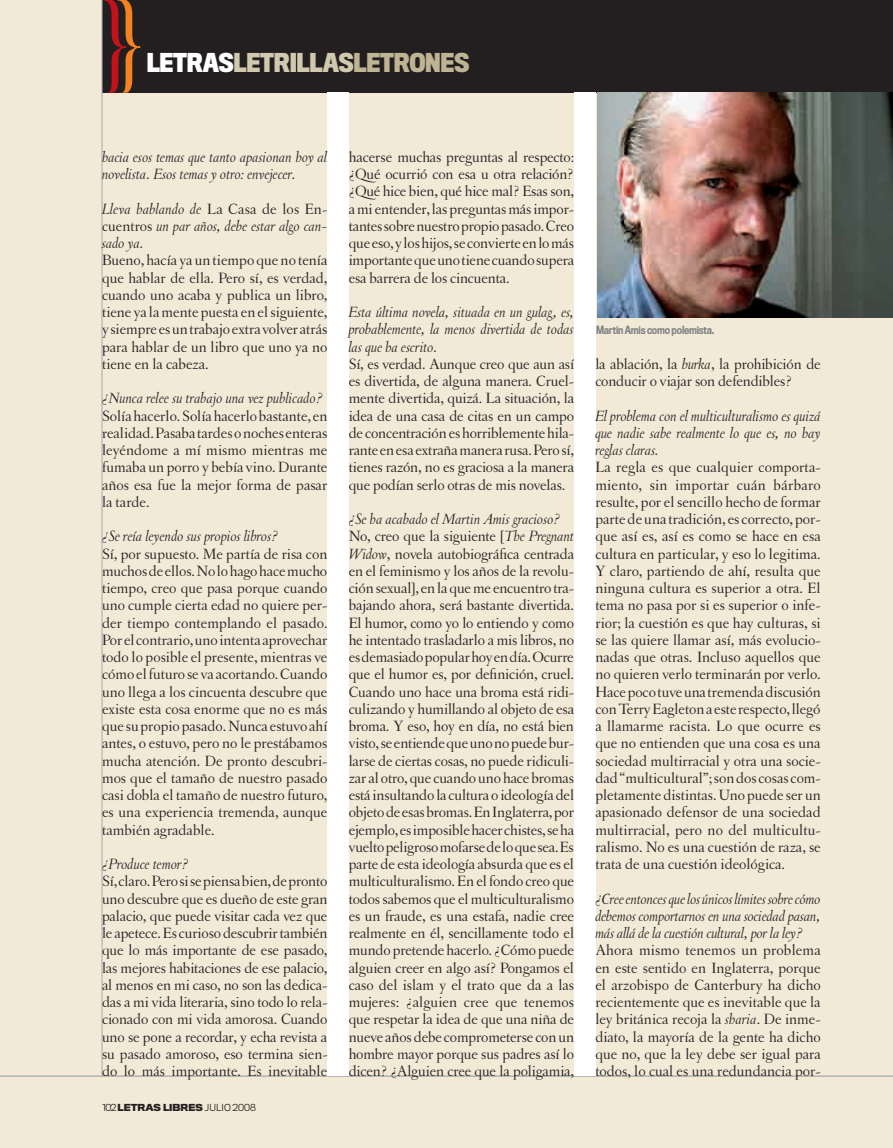
<style>
.page{position:relative;width:893px;height:1148px;background:#f2ead7}
.page>*{position:absolute;margin:0;border:0;box-sizing:border-box;transform-origin:0 0}
.t1{font:700 24px "Titling Gothic FB Cond";letter-spacing:-.01em;color:#d0c9af}
.t2{font:15.75px/17.2px "Letras Oldstyle";letter-spacing:-.01em;color:#231f20;text-align:justify}
.t3{font:italic 15.75px/17.2px "Letras Oldstyle";color:#231f20;text-align:justify}
.t4{font:500 10.5px "Titling Gothic FB Cond";color:#808285}
.t5{font:300 9px "Titling Gothic FB Normal";color:#231f20}
.s1{color:#fff}
.s2{color:#beb493}
.s3{font-style:normal}
.s4{font-weight:700}
.s5{font-style:italic}
</style>
<div class="page">
<div style="left:102px;top:0;width:791px;height:93px;background:#231f20"></div>
<hr style="left:102px;top:0;width:1px;height:1076px;background:#a8a9ad">
<hr style="left:0;top:1076px;width:893px;height:1px;background:#939598">
<div style="left:327px;top:93px;width:22px;height:983px;background:#fff"></div>
<div style="left:574px;top:93px;width:21px;height:983px;background:#fff"></div>
<svg style="left:103px;top:0;width:38px;height:93px"></svg>
<img style="left:597px;top:93px;width:296px;height:224px">
<h1 class="t1" style="left:147px;top:48px;width:324px"><span class="s1">LETRAS</span>LETRILLAS<span class="s2">LETRONES</span></h1>
<p class="t3" style="left:102px;top:148px;width:227px">hacia esos temas que tanto apasionan hoy al novelista. Esos temas y otro: envejecer.</p>
<p class="t3" style="left:102px;top:200px;width:227px">Lleva hablando de <span class="s3">La Casa de los En&shy;cuentros</span> un par años, debe estar algo can&shy;sado ya.</p>
<p class="t2" style="left:102px;top:252px;width:227px">Bueno, hacía ya un tiempo que no tenía que hablar de ella. Pero sí, es verdad, cuando uno acaba y publica un libro, tiene ya la mente puesta en el siguiente, y siempre es un trabajo extra volver atrás para hablar de un libro que uno ya no tiene en la cabeza.</p>
<p class="t3" style="left:102px;top:390px;width:222px">¿Nunca relee su trabajo una vez publicado?</p>
<p class="t2" style="left:102px;top:407px;width:227px">Solía hacerlo. Solía hacerlo bastante, en realidad. Pasaba tardes o noches enteras leyéndome a mí mismo mientras me fumaba un porro y bebía vino. Durante años esa fue la mejor forma de pasar la tarde.</p>
<p class="t3" style="left:102px;top:528px;width:178px">¿Se reía leyendo sus propios libros?</p>
<p class="t2" style="left:102px;top:545px;width:227px">Sí, por supuesto. Me partía de risa con muchos de ellos. No lo hago hace mucho tiempo, creo que pasa porque cuando uno cumple cierta edad no quiere per&shy;der tiempo contemplando el pasado.<br>Por el contrario, uno intenta aprovechar todo lo posible el presente, mientras ve cómo el futuro se va acortando. Cuando uno llega a los cincuenta descubre que existe esta cosa enorme que no es más que su propio pasado. Nunca estuvo ahí antes, o estuvo, pero no le prestábamos mucha atención. De pronto descubri&shy;mos que el tamaño de nuestro pasado casi dobla el tamaño de nuestro futuro, es una experiencia tremenda, aunque también agradable.</p>
<p class="t3" style="left:102px;top:855px;width:88px">¿Produce temor?</p>
<p class="t2" style="left:102px;top:873px;width:227px">Sí, claro. Pero si se piensa bien, de pronto uno descubre que es dueño de este gran palacio, que puede visitar cada vez que le apetece. Es curioso descubrir también que lo más importante de ese pasado, las mejores habitaciones de ese palacio, al menos en mi caso, no son las dedica&shy;das a mi vida literaria, sino todo lo rela&shy;cionado con mi vida amorosa. Cuando uno se pone a recordar, y echa revista a su pasado amoroso, eso termina sien&shy;do lo más importante. Es inevitable</p>
<p class="t5" style="left:102px;top:1102px;width:155px">102 <span class="s4">LETRAS LIBRES</span> julio 2008</p>
<p class="t2" style="left:349px;top:148px;width:227px">hacerse muchas preguntas al respecto: ¿Qué ocurrió con esa u otra relación? ¿Qué hice bien, qué hice mal? Esas son, a mi entender, las preguntas más impor&shy;tantes sobre nuestro propio pasado. Creo que eso, y los hijos, se convierte en lo más importante que uno tiene cuando supera esa barrera de los cincuenta.</p>
<p class="t3" style="left:349px;top:303px;width:227px">Esta última novela, situada en un gulag, es, probablemente, la menos divertida de todas las que ha escrito.</p>
<p class="t2" style="left:349px;top:355px;width:227px">Sí, es verdad. Aunque creo que aun así es divertida, de alguna manera. Cruel&shy;mente divertida, quizá. La situación, la idea de una casa de citas en un campo de concentración es horriblemente hila&shy;rante en esa extraña manera rusa. Pero sí, tienes razón, no es graciosa a la manera que podían serlo otras de mis novelas.</p>
<p class="t2" style="left:349px;top:510px;width:227px;text-align:left"><span class="s5">¿Se ha acabado el Martin Amis gracioso?<br></span>No, creo que la siguiente [<span class="s5">The Pregnant Widow</span>, novela autobiográfica centrada en el feminismo y los años de la revolu&shy;ción sexual], en la que me encuentro tra&shy;bajando ahora, será bastante divertida.<br>El humor, como yo lo entiendo y como he intentado trasladarlo a mis libros, no es demasiado popular hoy en día. Ocurre que el humor es, por definición, cruel.<br>Cuando uno hace una broma está ridi&shy;culizando y humillando al objeto de esa broma. Y eso, hoy en día, no está bien visto, se entiende que uno no puede bur&shy;larse de ciertas cosas, no puede ridiculi&shy;zar al otro, que cuando uno hace bromas está insultando la cultura o ideología del objeto de esas bromas. En Inglaterra, por ejemplo, es imposible hacer chistes, se ha vuelto peligroso mofarse de lo que sea. Es parte de esta ideología absurda que es el multiculturalismo. En el fondo creo que todos sabemos que el multiculturalismo es un fraude, es una estafa, nadie cree realmente en él, sencillamente todo el mundo pretende hacerlo. ¿Cómo puede alguien creer en algo así? Pongamos el caso del islam y el trato que da a las mujeres: ¿alguien cree que tenemos que respetar la idea de que una niña de nueve años debe comprometerse con un hombre mayor porque sus padres así lo dicen? ¿Alguien cree que la poligamia,</p>
<p class="t4" style="left:596px;top:323px;width:120px">Martin Amis como polemista.</p>
<p class="t2" style="left:595px;top:355px;width:227px">la ablación, la <span class="s5">burka</span>, la prohibición de conducir o viajar son defendibles?</p>
<p class="t3" style="left:595px;top:407px;width:227px">El problema con el multiculturalismo es quizá que nadie sabe realmente lo que es, no hay reglas claras.</p>
<p class="t2" style="left:595px;top:459px;width:227px">La regla es que cualquier comporta&shy;miento, sin importar cuán bárbaro resulte, por el sencillo hecho de formar parte de una tradición, es correcto, por&shy;que así es, así es como se hace en esa cultura en particular, y eso lo legitima.<br>Y claro, partiendo de ahí, resulta que ninguna cultura es superior a otra. El tema no pasa por si es superior o infe&shy;rior; la cuestión es que hay culturas, si se las quiere llamar así, más evolucio&shy;nadas que otras. Incluso aquellos que no quieren verlo terminarán por verlo.<br>Hace poco tuve una tremenda discusión con Terry Eagleton a este respecto, llegó a llamarme racista. Lo que ocurre es que no entienden que una cosa es una sociedad multirracial y otra una socie&shy;dad “multicultural”; son dos cosas com&shy;pletamente distintas. Uno puede ser un apasionado defensor de una sociedad multirracial, pero no del multicultu&shy;ralismo. No es una cuestión de raza, se trata de una cuestión ideológica.</p>
<p class="t3" style="left:595px;top:890px;width:227px">¿Cree entonces que los únicos límites sobre cómo debemos comportarnos en una sociedad pasan, más allá de la cuestión cultural, por la ley?</p>
<p class="t2" style="left:595px;top:942px;width:227px">Ahora mismo tenemos un problema en este sentido en Inglaterra, porque el arzobispo de Canterbury ha dicho recientemente que es inevitable que la ley británica recoja la <span class="s5">sharia</span>. De inme&shy;diato, la mayoría de la gente ha dicho que no, que la ley debe ser igual para todos, lo cual es una redundancia por-</p>
</div>
